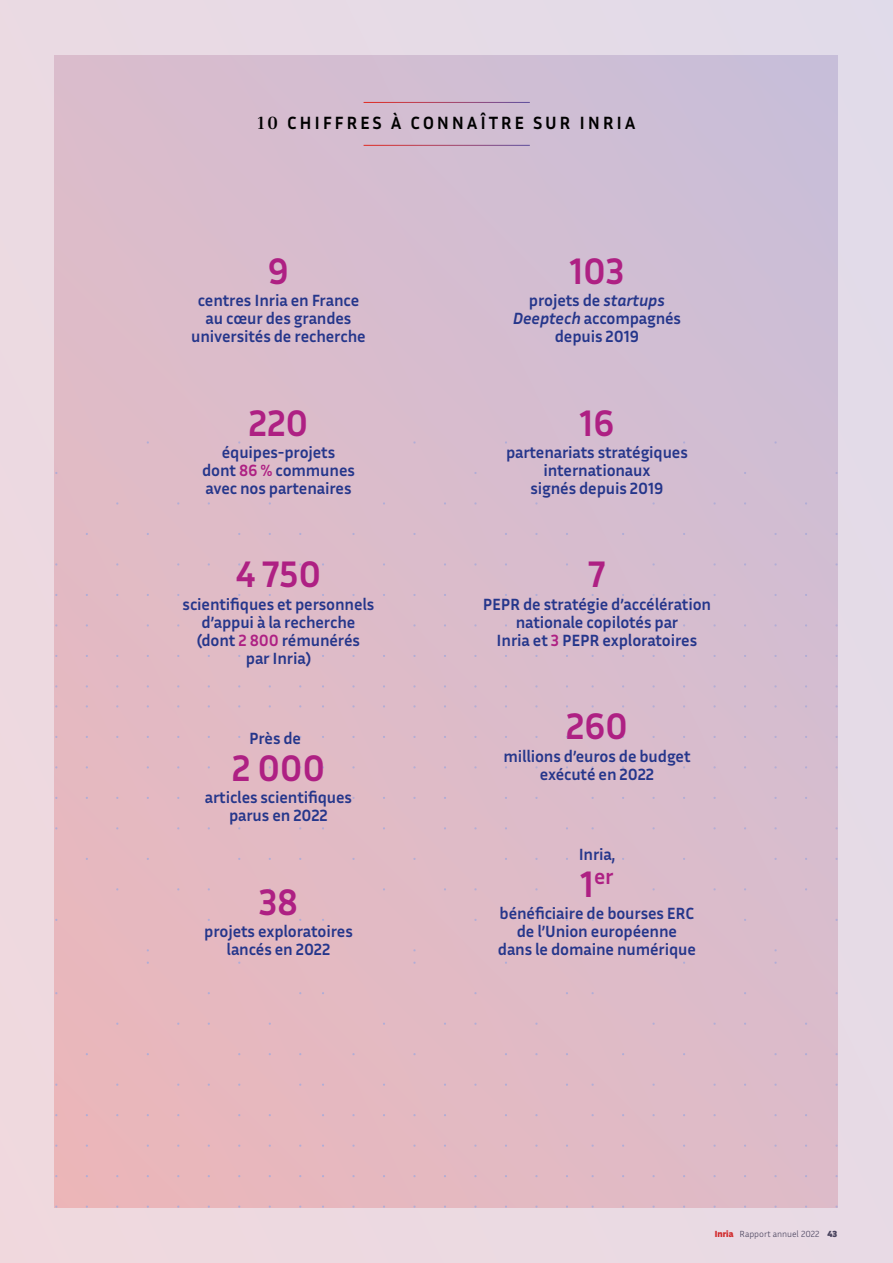
<style>
.page{position:relative;width:893px;height:1263px;background:#e9dae4}
.page>*{position:absolute;margin:0;border:0;box-sizing:border-box;transform-origin:0 0}
.t1{font:700 37.5px "Inria Sans";letter-spacing:-.01em;color:#ae2083}
.t2{font:700 21.9px "Inria Sans";color:#ae2083}
.t3{font:700 18px "Inria Sans";letter-spacing:.15em;color:#000}
.t4{font:700 16.5px/18px "Inria Sans";letter-spacing:-.01em;color:#25368b;text-align:center}
.t5{font:300 9px "Inria Sans";color:#384257}
.s1{font-family:"Inria Serif"}
.s2{color:#ae2083}
.s3{font-style:italic}
.s4{font-size:37.5px}
.s5{font-weight:800;color:#e1261d}
.s6{font-weight:800}
</style>
<div class="page">
<div style="left:55px;top:55px;width:782px;height:1153px;background:linear-gradient(to right,#e4b9c2,#d3bdd1)"></div>
<hr style="left:364px;top:145px;width:166px;height:1px;background:#fff">
<hr style="left:364px;top:102px;width:166px;height:1px;background:#fff">
<p class="t3" style="left:258px;top:112px;width:379px"><span class="s1">10</span> CHIFFRES À CONNAÎTRE SUR INRIA</p>
<h1 class="t1" style="left:268px;top:247px;width:23px">9</h1>
<p class="t4" style="left:191px;top:291px;width:176px">centres Inria en France au cœur des grandes universités de recherche</p>
<h1 class="t1" style="left:249px;top:399px;width:61px">220</h1>
<p class="t4" style="left:202px;top:443px;width:154px">équipes-projets<br>dont <span class="s2">86 %</span> communes avec nos partenaires</p>
<h1 class="t1" style="left:236px;top:551px;width:87px">4 750</h1>
<p class="t4" style="left:183px;top:595px;width:193px">scientifiques et personnels d’appui à la recherche (dont <span class="s2">2 800</span> rémunérés<br>par Inria)</p>
<p class="t4" style="left:249px;top:729px;width:54px">Près de</p>
<h1 class="t1" style="left:232px;top:744px;width:95px">2 000</h1>
<p class="t4" style="left:205px;top:788px;width:149px">articles scientifiques parus en 2022</p>
<h1 class="t1" style="left:259px;top:878px;width:41px">38</h1>
<p class="t4" style="left:204px;top:922px;width:150px">projets exploratoires lancés en 2022</p>
<h1 class="t1" style="left:569px;top:247px;width:57px">103</h1>
<p class="t4" style="left:513px;top:291px;width:170px">projets de <span class="s3">startups<br>Deeptech</span> accompagnés depuis 2019</p>
<h1 class="t1" style="left:579px;top:399px;width:37px">16</h1>
<p class="t4" style="left:506px;top:443px;width:183px">partenariats stratégiques internationaux<br>signés depuis 2019</p>
<h1 class="t1" style="left:588px;top:551px;width:19px">7</h1>
<p class="t4" style="left:483px;top:595px;width:230px">PEPR de stratégie d’accélération nationale copilotés par<br>Inria et <span class="s2">3</span> PEPR exploratoires</p>
<h1 class="t1" style="left:566px;top:703px;width:64px">260</h1>
<p class="t4" style="left:503px;top:747px;width:189px">millions d’euros de budget exécuté en 2022</p>
<p class="t4" style="left:579px;top:844px;width:38px">Inria,</p>
<h2 class="t2" style="left:580px;top:863px;width:35px"><span class="s4">1</span>er</h2>
<p class="t4" style="left:498px;top:904px;width:200px">bénéficiaire de bourses ERC de l’Union européenne dans le domaine numérique</p>
<p class="t5" style="left:715px;top:1227px;width:124px"><span class="s5">Inria</span> Rapport annuel 2022 <span class="s6">43</span></p>
</div>
